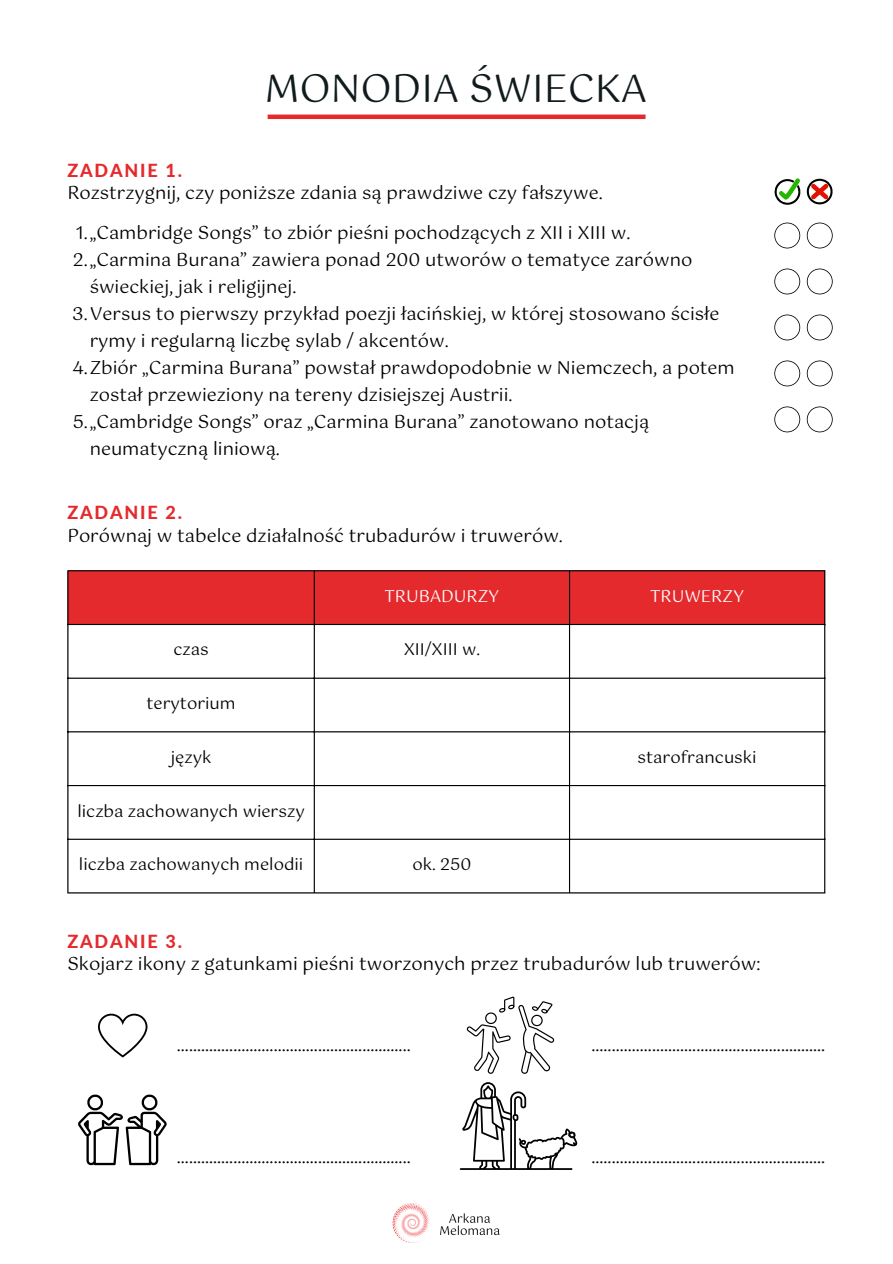
<style>
.page{position:relative;width:893px;height:1264px;background:#fff}
.page>*{position:absolute;margin:0;border:0;box-sizing:border-box;transform-origin:0 0}
.t1{font:38.25px "Gotu";color:#111b1e}
.t2{font:18px "Gotu";color:#000}
.t3{font:800 18px "Lato";letter-spacing:.1em;color:#e52a2e}
.t4{font:16.5px "Gotu";color:#000}
.t5{font:16.5px "Gotu";color:#fff}
</style>
<div class="page">
<div style="left:267px;top:114px;width:378px;height:5px;background:#e52a2e"></div>
<img style="left:392px;top:1203px;width:108px;height:40px">
<div style="left:68px;top:571px;width:756px;height:53px;background:#e52a2e"></div>
<hr style="left:67px;top:571px;width:1px;height:321px;background:#000">
<hr style="left:314px;top:571px;width:1px;height:321px;background:#000">
<hr style="left:569px;top:571px;width:1px;height:321px;background:#000">
<hr style="left:824px;top:571px;width:1px;height:321px;background:#000">
<hr style="left:67px;top:570px;width:758px;height:1px;background:#000">
<hr style="left:67px;top:624px;width:758px;height:1px;background:#000">
<hr style="left:67px;top:677px;width:758px;height:1px;background:#000">
<hr style="left:67px;top:731px;width:758px;height:1px;background:#000">
<hr style="left:67px;top:785px;width:758px;height:1px;background:#000">
<hr style="left:67px;top:838px;width:758px;height:1px;background:#000">
<hr style="left:67px;top:892px;width:758px;height:1px;background:#000">
<svg style="left:98px;top:1013px;width:49px;height:44px"></svg>
<svg style="left:78px;top:1094px;width:89px;height:71px"></svg>
<svg style="left:460px;top:1082px;width:117px;height:87px"></svg>
<svg style="left:467px;top:996px;width:87px;height:77px"></svg>
<svg style="left:806px;top:179px;width:26px;height:26px"></svg>
<svg style="left:774px;top:178px;width:26px;height:27px"></svg>
<svg style="left:774px;top:222px;width:26px;height:26px"></svg>
<svg style="left:774px;top:268px;width:26px;height:26px"></svg>
<svg style="left:774px;top:314px;width:26px;height:26px"></svg>
<svg style="left:774px;top:360px;width:26px;height:26px"></svg>
<svg style="left:774px;top:406px;width:26px;height:26px"></svg>
<svg style="left:806px;top:222px;width:26px;height:26px"></svg>
<svg style="left:806px;top:268px;width:26px;height:26px"></svg>
<svg style="left:806px;top:314px;width:26px;height:26px"></svg>
<svg style="left:806px;top:360px;width:26px;height:26px"></svg>
<svg style="left:806px;top:406px;width:26px;height:26px"></svg>
<h1 class="t1" style="left:264px;top:66px;width:384px">MONODIA ŚWIECKA</h1>
<p class="t3" style="left:67px;top:159px;width:116px">ZADANIE 1.</p>
<p class="t2" style="left:67px;top:182px;width:537px">Rozstrzygnij, czy poniższe zdania są prawdziwe czy fałszywe.</p>
<p class="t2" style="left:75px;top:222px;width:556px">1.„Cambridge Songs” to zbiór pieśni pochodzących z XII i XIII w.</p>
<p class="t2" style="left:73px;top:249px;width:621px">2.„Carmina Burana” zawiera ponad 200 utworów o tematyce zarówno</p>
<p class="t2" style="left:90px;top:276px;width:208px">świeckiej, jak i religijnej.</p>
<p class="t2" style="left:72px;top:303px;width:648px">3.Versus to pierwszy przykład poezji łacińskiej, w której stosowano ścisłe</p>
<p class="t2" style="left:90px;top:330px;width:360px">rymy i regularną liczbę sylab / akcentów.</p>
<p class="t2" style="left:72px;top:357px;width:663px">4.Zbiór „Carmina Burana” powstał prawdopodobnie w Niemczech, a potem</p>
<p class="t2" style="left:90px;top:384px;width:424px">został przewieziony na tereny dzisiejszej Austrii.</p>
<p class="t2" style="left:73px;top:411px;width:578px">5.„Cambridge Songs” oraz „Carmina Burana” zanotowano notacją</p>
<p class="t2" style="left:90px;top:438px;width:192px">neumatyczną liniową.</p>
<p class="t3" style="left:67px;top:501px;width:116px">ZADANIE 2.</p>
<p class="t2" style="left:67px;top:525px;width:497px">Porównaj w tabelce działalność trubadurów i truwerów.</p>
<p class="t5" style="left:384px;top:586px;width:116px">TRUBADURZY</p>
<p class="t5" style="left:650px;top:586px;width:95px">TRUWERZY</p>
<p class="t4" style="left:173px;top:640px;width:37px">czas</p>
<p class="t4" style="left:403px;top:640px;width:78px">XII/XIII w.</p>
<p class="t4" style="left:146px;top:693px;width:91px">terytorium</p>
<p class="t4" style="left:171px;top:747px;width:42px">język</p>
<p class="t4" style="left:637px;top:747px;width:120px">starofrancuski</p>
<p class="t4" style="left:77px;top:801px;width:229px">liczba zachowanych wierszy</p>
<p class="t4" style="left:79px;top:854px;width:226px">liczba zachowanych melodii</p>
<p class="t4" style="left:412px;top:854px;width:60px">ok. 250</p>
<p class="t3" style="left:67px;top:930px;width:116px">ZADANIE 3.</p>
<p class="t2" style="left:67px;top:953px;width:694px">Skojarz ikony z gatunkami pieśni tworzonych przez trubadurów lub truwerów:</p>
<p class="t2" style="left:177px;top:1034px;width:235px">..........................................................</p>
<p class="t2" style="left:177px;top:1146px;width:235px">..........................................................</p>
<p class="t2" style="left:591px;top:1034px;width:235px">..........................................................</p>
<p class="t2" style="left:591px;top:1146px;width:235px">..........................................................</p>
</div>
